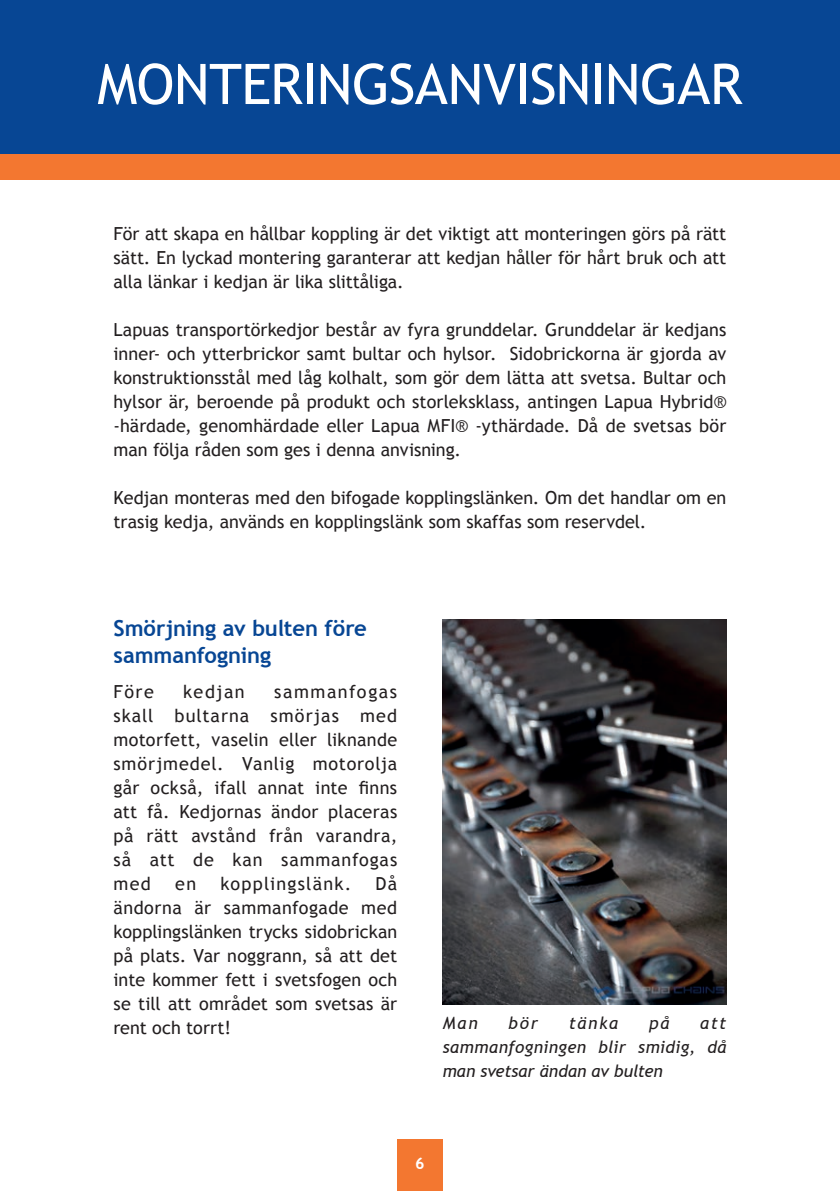
<style>
.page{position:relative;width:840px;height:1191px;background:#fff}
.page>*{position:absolute;margin:0;border:0;box-sizing:border-box;transform-origin:0 0}
.t1{font:56px "Trebuchet MS";letter-spacing:-.01em;color:#fff}
.t2{font:700 22px/26.4px "Trebuchet MS";letter-spacing:-.005em;color:#074694}
.t3{font:18px/24px "Trebuchet MS";letter-spacing:.005em;color:#231f20;text-align:justify}
.t4{font:18px "Trebuchet MS";letter-spacing:.065em;color:#231f20}
.t5{font:italic 17px/24px "Trebuchet MS";letter-spacing:.015em;color:#231f20;text-align:justify}
.t6{font:700 16px "Trebuchet MS";color:#fff}
</style>
<div class="page">
<div style="left:397px;top:1140px;width:45px;height:51px;background:#f37730"></div>
<div style="left:0;top:0;width:839px;height:167px;background:#074694"></div>
<div style="left:0;top:154px;width:839px;height:25px;background:#f37730"></div>
<img style="left:442px;top:620px;width:284px;height:384px">
<h1 class="t1" style="left:97px;top:51px;width:646px">MONTERINGSANVISNINGAR</h1>
<p class="t3" style="left:113px;top:222px;width:614px">För att skapa en hållbar koppling är det viktigt att monteringen görs på rätt sätt. En lyckad montering garanterar att kedjan håller för hårt bruk och att alla länkar i kedjan är lika slittåliga.</p>
<p class="t3" style="left:113px;top:318px;width:614px">Lapuas transportörkedjor består av fyra grunddelar. Grunddelar är kedjans inner- och ytterbrickor samt bultar och hylsor. Sidobrickorna är gjorda av konstruktionsstål med låg kolhalt, som gör dem lätta att svetsa. Bultar och hylsor är, beroende på produkt och storleksklass, antingen Lapua Hybrid® -härdade, genomhärdade eller Lapua MFI® -ythärdade. Då de svetsas bör man följa råden som ges i denna anvisning.</p>
<p class="t3" style="left:113px;top:486px;width:614px">Kedjan monteras med den bifogade kopplingslänken. Om det handlar om en trasig kedja, används en kopplingslänk som skaffas som reservdel.</p>
<p class="t2" style="left:113px;top:615px;width:255px">Smörjning av bulten före sammanfogning</p>
<p class="t3" style="left:113px;top:679px;width:42px">Före</p>
<p class="t3" style="left:183px;top:679px;width:63px">kedjan</p>
<p class="t3" style="left:113px;top:679px;width:285px;text-indent:160px">sammanfogas skall bultarna smörjas med motorfett, vaselin eller liknande smörjmedel. Vanlig motorolja går också, ifall annat inte finns att få. Kedjornas ändor placeras på rätt avstånd från varandra, så att de kan sammanfogas med</p>
<p class="t3" style="left:113px;top:871px;width:285px;text-indent:262px">Då ändorna är sammanfogade med kopplingslänken trycks sidobrickan på plats. Var noggrann, så att det inte kommer fett i svetsfogen och se till att området som svetsas är rent och torrt!</p>
<p class="t3" style="left:175px;top:871px;width:22px">en</p>
<p class="t4" style="left:220px;top:873px;width:132px">kopplingslänk.</p>
<p class="t5" style="left:442px;top:1011px;width:36px">Man</p>
<p class="t5" style="left:508px;top:1011px;width:31px">bör</p>
<p class="t5" style="left:568px;top:1011px;width:51px">tänka</p>
<p class="t5" style="left:648px;top:1011px;width:22px">på</p>
<p class="t5" style="left:442px;top:1011px;width:285px;text-indent:257px">att sammanfogningen blir smidig, då man svetsar ändan av bulten</p>
<p class="t6" style="left:415px;top:1152px;width:11px">6</p>
</div>
